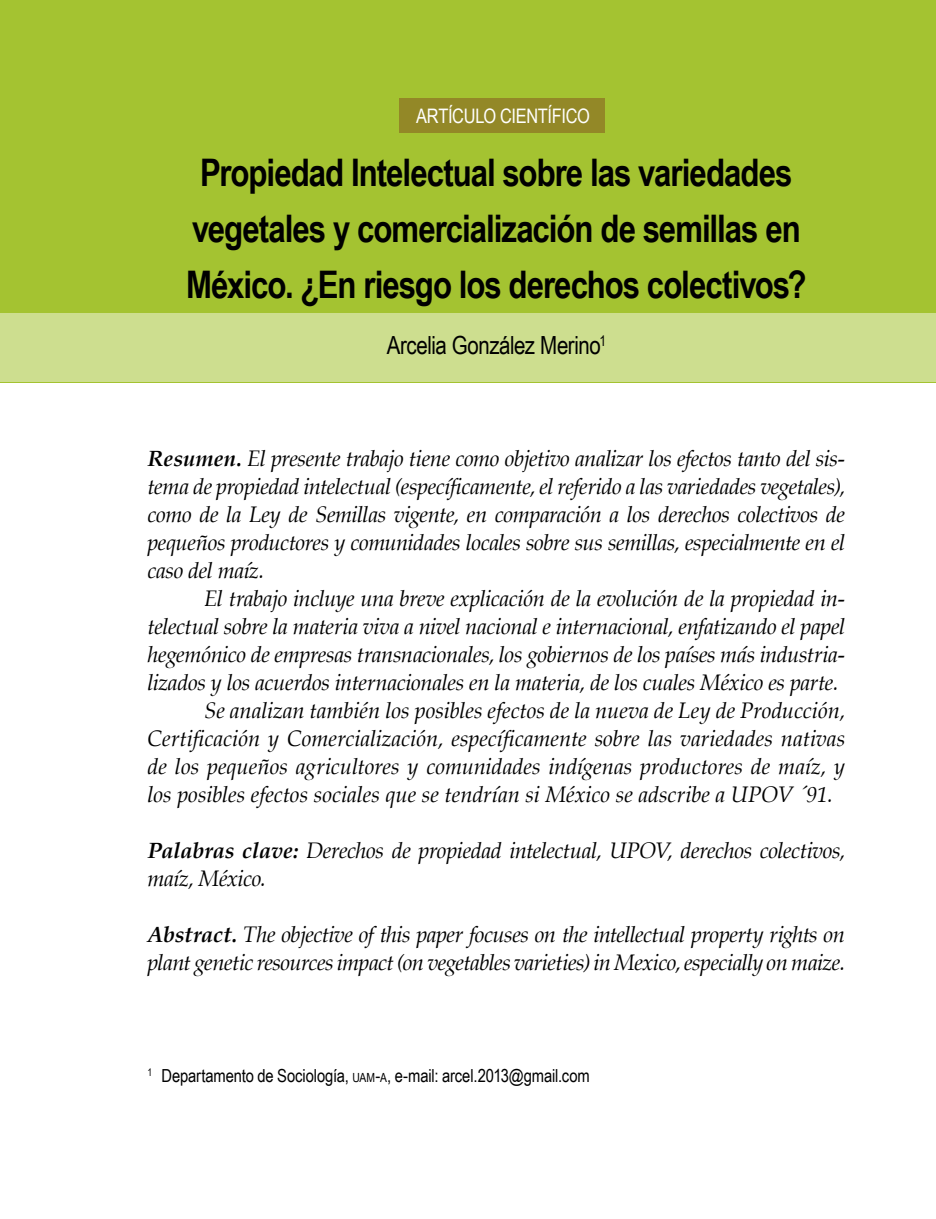
<style>
.page{position:relative;width:936px;height:1219px;background:#fff}
.page>*{position:absolute;margin:0;border:0;box-sizing:border-box;transform-origin:0 0}
.t1{font:700 38px/56px "Arial Narrow";letter-spacing:-.025em;color:#000;text-align:center}
.t2{font:25px "Arial Narrow";color:#000}
.t3{font:italic 22px/28px "Palatino";letter-spacing:-.015em;color:#000}
.t4{font:20px "Arial Narrow";letter-spacing:-.015em;color:#fff}
.t5{font:18px "Arial Narrow";letter-spacing:-.01em;color:#000}
.s1{font-weight:700}
.s2{font-size:12.6px}
.s3{font-style:inherit}
</style>
<div class="page">
<div style="left:0;top:0;width:935px;height:382px;background:#a4c331"></div>
<div style="left:0;top:313px;width:935px;height:69px;background:#cdde8f"></div>
<div style="left:399px;top:98px;width:205px;height:34px;background:#938827"></div>
<p class="t4" style="left:416px;top:101px;width:175px">ARTÍCULO CIENTÍFICO</p>
<h1 class="t1" style="left:186px;top:143px;width:622px">Propiedad Intelectual sobre las variedades vegetales y comercialización de semillas en<br>México. ¿En riesgo los derechos colectivos?</h1>
<p class="t2" style="left:386px;top:327px;width:221px">Arcelia González Merino<sup>1</sup></p>
<p class="t3" style="left:147px;top:445px;width:699px;text-align:justify"><span class="s1">Resumen.</span> El presente trabajo tiene como objetivo analizar los efectos tanto del sis&shy;tema de propiedad intelectual (específicamente, el referido a las variedades vegetales), como de la Ley de Semillas vigente, en comparación a los derechos colectivos de pequeños productores y comunidades locales sobre sus semillas, especialmente en el caso del maíz.</p>
<p class="t3" style="left:204px;top:585px;width:642px">El trabajo incluye una breve explicación de la evolución de la propiedad in-</p>
<p class="t3" style="left:147px;top:613px;width:699px">telectual sobre la materia viva a nivel nacional e internacional, enfatizando el papel</p>
<p class="t3" style="left:147px;top:641px;width:699px">hegemónico de empresas transnacionales, los gobiernos de los países más industria-</p>
<p class="t3" style="left:147px;top:669px;width:692px">lizados y los acuerdos internacionales en la materia, de los cuales México es parte.</p>
<p class="t3" style="left:204px;top:697px;width:642px">Se analizan también los posibles efectos de la nueva de Ley de Producción,</p>
<p class="t3" style="left:147px;top:725px;width:699px">Certificación y Comercialización, específicamente sobre las variedades nativas</p>
<p class="t3" style="left:147px;top:753px;width:699px">de los pequeños agricultores y comunidades indígenas productores de maíz, y</p>
<p class="t3" style="left:147px;top:781px;width:687px">los posibles efectos sociales que se tendrían si México se adscribe a UPOV ´91.</p>
<p class="t3" style="left:147px;top:837px;width:699px"><span class="s1">Palabras clave:</span> Derechos de propiedad intelectual, UPOV, derechos colectivos, maíz, México.</p>
<p class="t3" style="left:147px;top:921px;width:699px"><span class="s1">Abstract.</span> The objective of this paper focuses on the intellectual property rights on plant genetic resources impact (on vegetables varieties) in Mexico, especially on maize.</p>
<p class="t5" style="left:147px;top:1062px;width:443px"><sup>1</sup> Departamento de Sociología, <span class="s2">UAM</span><span class="s3">-</span><span class="s2">A</span>, e-mail: arcel.2013@gmail.com</p>
</div>
